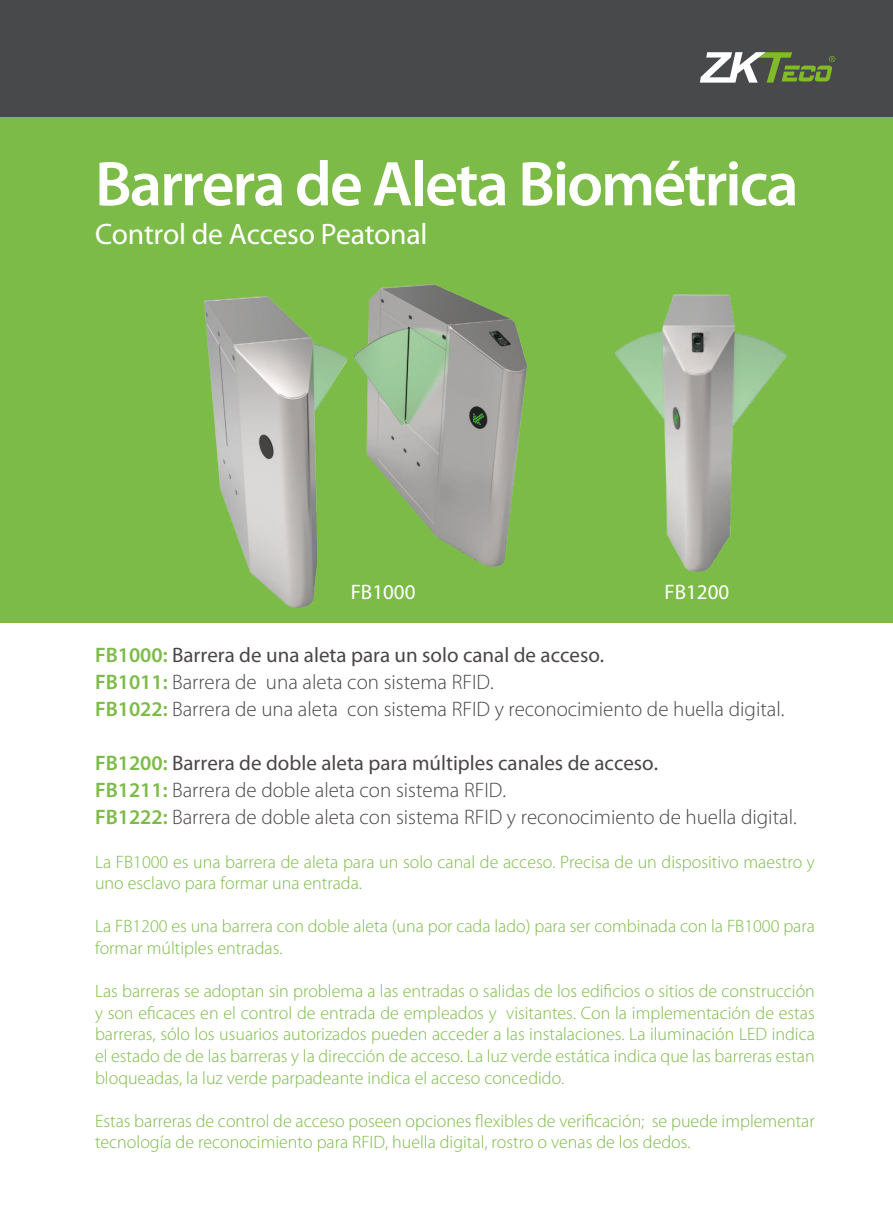
<style>
.page{position:relative;width:893px;height:1212px;background:#fff}
.page>*{position:absolute;margin:0;border:0;box-sizing:border-box;transform-origin:0 0}
.t1{font:600 63.75px "Myriad Pro";letter-spacing:-.03em;color:#fff}
.t2{font:29.7px "Myriad Pro";letter-spacing:-.01em;color:#fff}
.t3{font:300 21px/27px "Myriad Pro";color:#4a4547}
.t4{font:21px "Myriad Pro";color:#fff}
.t5{font:300 18px/21.6px "Myriad Pro";color:#7dbb48}
.s1{font-weight:600;color:#7dbb48}
.s2{font-weight:400}
</style>
<div class="page">
<div style="left:0;top:116px;width:893px;height:506px;background:#7dbb48"></div>
<div style="left:0;top:0;width:893px;height:116px;background:#48494a"></div>
<svg style="left:700px;top:52px;width:135px;height:31px"></svg>
<img style="left:204px;top:284px;width:323px;height:324px">
<img style="left:615px;top:294px;width:172px;height:278px">
<h1 class="t1" style="left:95px;top:143px;width:705px">Barrera de Aleta Biométrica</h1>
<h2 class="t2" style="left:95px;top:216px;width:334px">Control de Acceso Peatonal</h2>
<p class="t4" style="left:351px;top:579px;width:66px">FB1000</p>
<p class="t4" style="left:665px;top:579px;width:66px">FB1200</p>
<p class="t3" style="left:95px;top:642px;width:691px"><span class="s1">FB1000:</span> <span class="s2">Barrera de una aleta para un solo canal de acceso.<br></span><span class="s1">FB1011:</span> Barrera de una aleta con sistema RFID.<br><span class="s1">FB1022:</span> Barrera de una aleta con sistema RFID y reconocimiento de huella digital.</p>
<p class="t3" style="left:95px;top:750px;width:703px"><span class="s1">FB1200:</span> <span class="s2">Barrera de doble aleta para múltiples canales de acceso.<br></span><span class="s1">FB1211:</span> Barrera de doble aleta con sistema RFID.<br><span class="s1">FB1222:</span> Barrera de doble aleta con sistema RFID y reconocimiento de huella digital.</p>
<p class="t5" style="left:95px;top:851px;width:721px">La FB1000 es una barrera de aleta para un solo canal de acceso. Precisa de un dispositivo maestro y uno esclavo para formar una entrada.</p>
<p class="t5" style="left:95px;top:916px;width:721px">La FB1200 es una barrera con doble aleta (una por cada lado) para ser combinada con la FB1000 para formar múltiples entradas.</p>
<p class="t5" style="left:95px;top:981px;width:721px;text-align:justify">Las barreras se adoptan sin problema a las entradas o salidas de los edificios o sitios de construcción y son eficaces en el control de entrada de empleados y visitantes. Con la implementación de estas barreras, sólo los usuarios autorizados pueden acceder a las instalaciones. La iluminación LED indica el estado de de las barreras y la dirección de acceso. La luz verde estática indica que las barreras estan bloqueadas, la luz verde parpadeante indica el acceso concedido.</p>
<p class="t5" style="left:95px;top:1110px;width:721px">Estas barreras de control de acceso poseen opciones flexibles de verificación; se puede implementar tecnología de reconocimiento para RFID, huella digital, rostro o venas de los dedos.</p>
</div>
